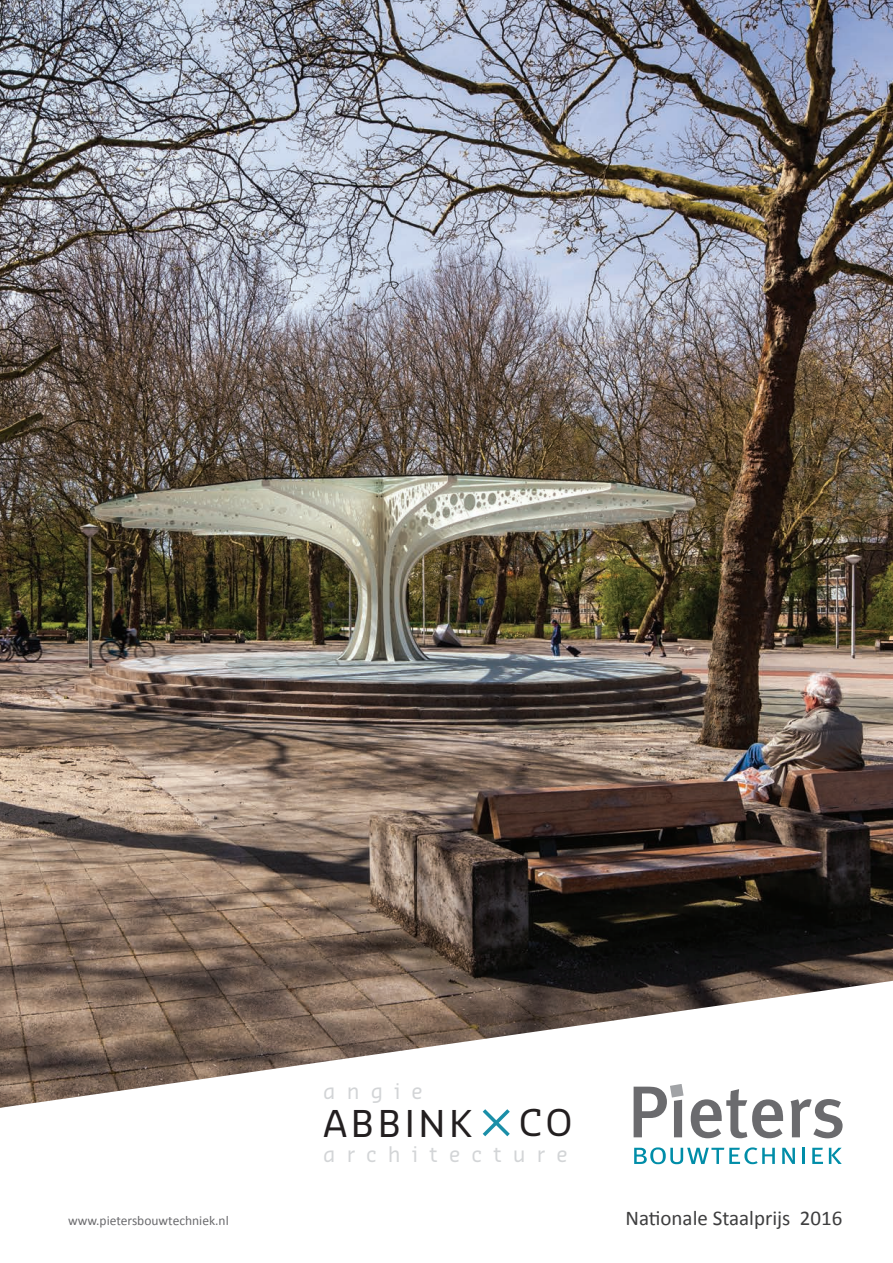
<style>
.page{position:relative;width:893px;height:1263px;background:#fff}
.page>*{position:absolute;margin:0;border:0;box-sizing:border-box;transform-origin:0 0}
.t1{font:36px "Sansa";letter-spacing:.1em;color:#231f20}
.t2{font:21px "Calibri";color:#3e3e3f}
.t3{font:21px "Sansa";color:#d3d5d7}
.t4{font:13.5px "Calibri";color:#6b6b6e}
</style>
<div class="page">
<img style="left:0;top:0;width:893px;height:1108px">
<svg style="left:634px;top:1147px;width:141px;height:17px"></svg>
<svg style="left:782px;top:1148px;width:13px;height:16px"></svg>
<hr style="left:802px;top:1148px;width:3px;height:16px;background:#008da8">
<svg style="left:812px;top:1148px;width:11px;height:16px"></svg>
<svg style="left:829px;top:1148px;width:13px;height:16px"></svg>
<svg style="left:691px;top:1089px;width:92px;height:49px"></svg>
<svg style="left:791px;top:1099px;width:52px;height:39px"></svg>
<svg style="left:634px;top:1084px;width:50px;height:53px"></svg>
<svg style="left:483px;top:1109px;width:27px;height:27px"></svg>
<h2 class="t3" style="left:323px;top:1078px;width:101px">a n g i e</h2>
<h1 class="t1" style="left:323px;top:1101px;width:151px">ABBINK</h1>
<h1 class="t1" style="left:519px;top:1101px;width:55px">CO</h1>
<h2 class="t3" style="left:323px;top:1141px;width:246px">a r c h i t e c t u r e</h2>
<p class="t4" style="left:68px;top:1212px;width:162px">www.pietersbouwtechniek.nl</p>
<h2 class="t2" style="left:625px;top:1205px;width:219px">Nationale Staalprijs 2016</h2>
</div>
